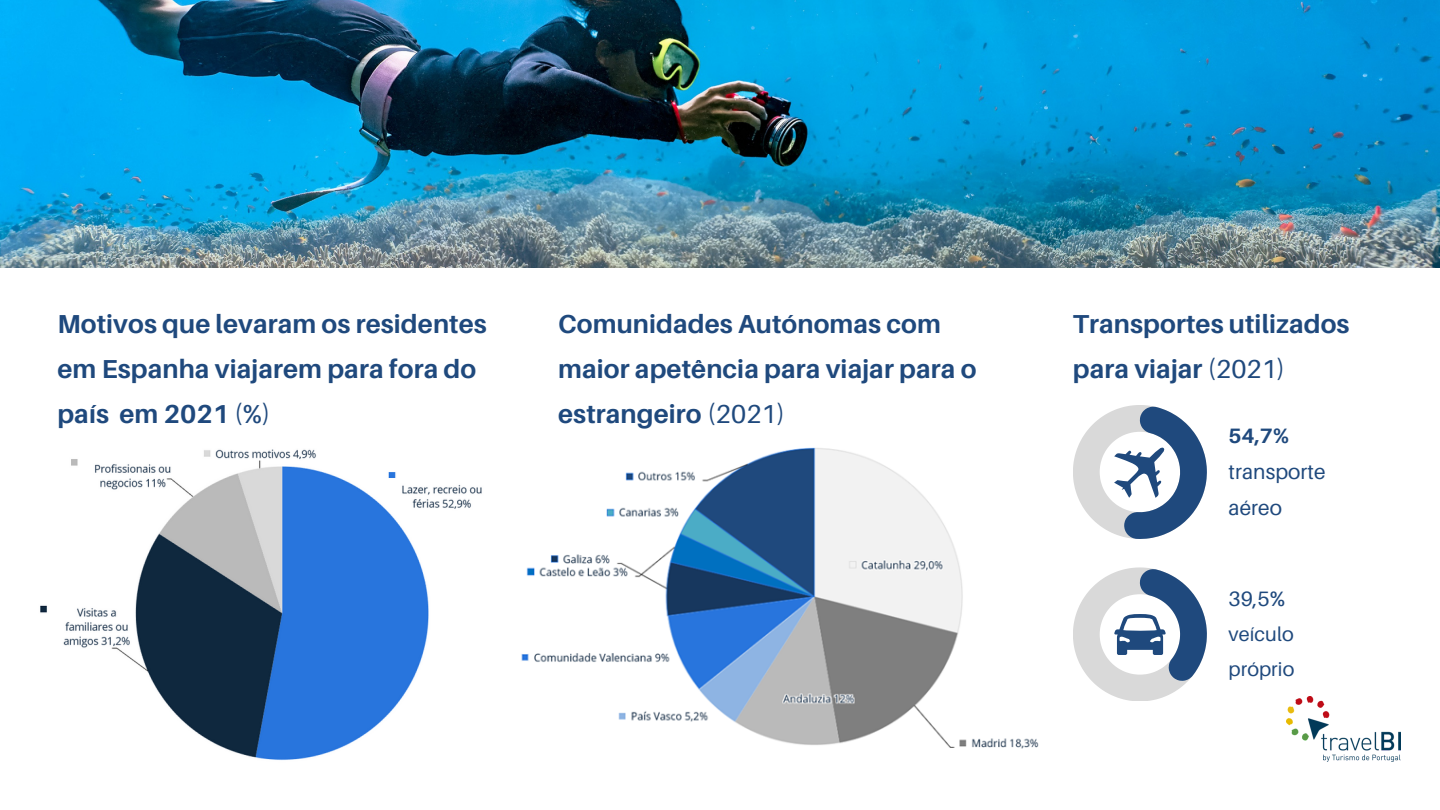
<style>
.page{position:relative;width:1440px;height:810px;background:#fff}
.page>*{position:absolute;margin:0;border:0;box-sizing:border-box;transform-origin:0 0}
.t1{font:700 26px/45px "Aileron";letter-spacing:.005em;color:#1f497d}
.t2{font:20.8px/36px "Aileron";letter-spacing:.005em;color:#1f497d}
.t3{font:700 20.8px "Aileron";color:#1f497d}
.t4{font:19.8px/34.5px "Aileron";letter-spacing:.005em;color:#1f497d}
.s1{font-weight:400}
</style>
<div class="page">
<img style="left:1287px;top:697px;width:114px;height:64px">
<img style="left:0;top:0;width:1440px;height:267px">
<img style="left:521px;top:447px;width:518px;height:302px">
<svg style="left:1073px;top:405px;width:134px;height:134px"></svg>
<svg style="left:1073px;top:567px;width:134px;height:134px"></svg>
<img style="left:40px;top:449px;width:442px;height:311px">
<p class="t1" style="left:57px;top:301px;width:431px">Motivos que levaram os residentes em Espanha viajarem para fora do país em 2021 <span class="s1">(%)</span></p>
<p class="t1" style="left:558px;top:301px;width:420px">Comunidades Autónomas com maior apetência para viajar para o estrangeiro <span class="s1">(2021)</span></p>
<p class="t1" style="left:1073px;top:301px;width:278px">Transportes utilizados para viajar <span class="s1">(2021)</span></p>
<p class="t3" style="left:1229px;top:422px;width:62px">54,7%</p>
<p class="t2" style="left:1229px;top:453px;width:99px">transporte aéreo</p>
<p class="t2" style="left:1229px;top:580px;width:58px">39,5%</p>
<p class="t4" style="left:1229px;top:616px;width:67px">veículo próprio</p>
</div>
